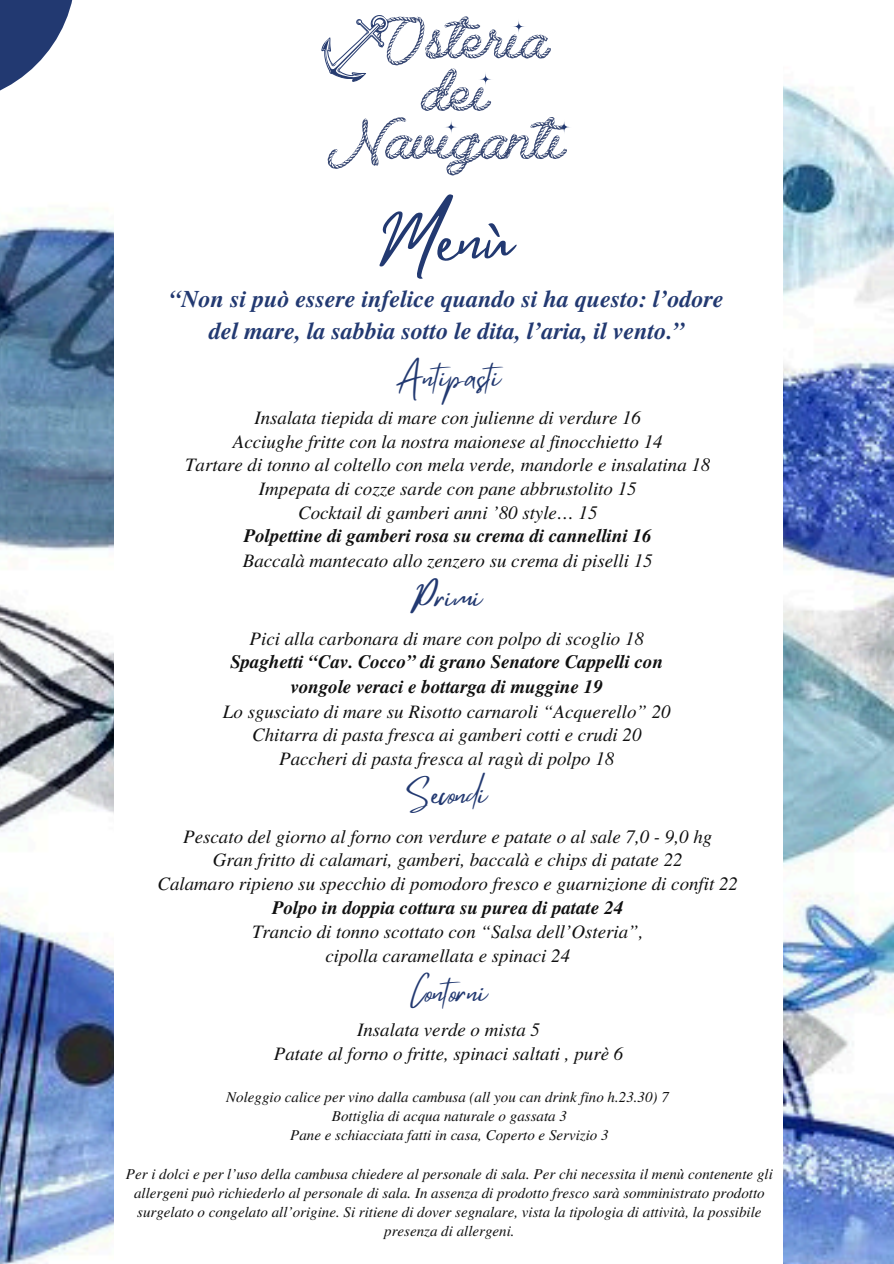
<style>
.page{position:relative;width:894px;height:1264px;background:#fff}
.page>*{position:absolute;margin:0;border:0;box-sizing:border-box;transform-origin:0 0}
.t1{font:68.55px "Mistrully";color:#223971}
.t2{font:29.7px "Mistrully";color:#223971}
.t3{font:italic 700 24px/31.5px "Te X Gyre Termes";color:#223971;text-align:center}
.t4{font:italic 18.9px/23.9px "Te X Gyre Termes";color:#101010;text-align:center}
.t5{font:italic 15px/19.2px "Te X Gyre Termes";color:#101010;text-align:center}
.s1{font-weight:700}
</style>
<div class="page">
<img style="left:0;top:85px;width:893px;height:1178px">
<div style="left:114px;top:0;width:668px;height:1263px;background:#fff"></div>
<svg style="left:327px;top:117px;width:243px;height:58px"></svg>
<svg style="left:321px;top:15px;width:229px;height:96px"></svg>
<svg style="left:0;top:0;width:76px;height:104px;fill:#223971"></svg>
<p class="t1" style="left:377px;top:188px;width:134px;rotate:-3deg">Menù</p>
<h4 class="t3" style="left:170px;top:282px;width:555px">“Non si può essere infelice quando si ha questo: l’odore del mare, la sabbia sotto le dita, l’aria, il vento.”</h4>
<h3 class="t2" style="left:394px;top:353px;width:115px">Antipasti</h3>
<h2 class="t4" style="left:185px;top:404px;width:526px">Insalata tiepida di mare con julienne di verdure 16<br>Acciughe fritte con la nostra maionese al finocchietto 14<br>Tartare di tonno al coltello con mela verde, mandorle e insalatina 18<br>Impepata di cozze sarde con pane abbrustolito 15<br>Cocktail di gamberi anni ’80 style… 15<br><span class="s1">Polpettine di gamberi rosa su crema di cannellini 16<br></span>Baccalà mantecato allo zenzero su crema di piselli 15</h2>
<h2 class="t2" style="left:411px;top:573px;width:72px">Primi</h2>
<h4 class="t4" style="left:223px;top:625px;width:449px">Pici alla carbonara di mare con polpo di scoglio 18<br><span class="s1">Spaghetti “Cav. Cocco” di grano Senatore Cappelli con vongole veraci e bottarga di muggine 19<br></span>Lo sgusciato di mare su Risotto carnaroli “Acquerello” 20<br>Chitarra di pasta fresca ai gamberi cotti e crudi 20<br>Paccheri di pasta fresca al ragù di polpo 18</h4>
<h2 class="t2" style="left:408px;top:770px;width:80px">Secondi</h2>
<h4 class="t4" style="left:157px;top:823px;width:582px">Pescato del giorno al forno con verdure e patate o al sale 7,0 - 9,0 hg<br>Gran fritto di calamari, gamberi, baccalà e chips di patate 22<br>Calamaro ripieno su specchio di pomodoro fresco e guarnizione di confit 22<br><span class="s1">Polpo in doppia cottura su purea di patate 24<br></span>Trancio di tonno scottato con “Salsa dell’Osteria”,<br>cipolla caramellata e spinaci 24</h4>
<p class="t2" style="left:409px;top:968px;width:79px">Contorni</p>
<p class="t4" style="left:274px;top:1016px;width:351px">Insalata verde o mista 5<br>Patate al forno o fritte, spinaci saltati , purè 6</p>
<h2 class="t5" style="left:226px;top:1086px;width:444px">Noleggio calice per vino dalla cambusa (all you can drink fino h.23.30) 7</h2>
<h4 class="t5" style="left:332px;top:1105px;width:236px">Bottiglia di acqua naturale o gassata 3</h4>
<p class="t5" style="left:290px;top:1124px;width:320px">Pane e schiacciata fatti in casa, Coperto e Servizio 3</p>
<p class="t5" style="left:126px;top:1162px;width:648px">Per i dolci e per l’uso della cambusa chiedere al personale di sala. Per chi necessita il menù contenente gli allergeni può richiederlo al personale di sala. In assenza di prodotto fresco sarà somministrato prodotto surgelato o congelato all’origine. Si ritiene di dover segnalare, vista la tipologia di attività, la possibile presenza di allergeni.</p>
</div>
